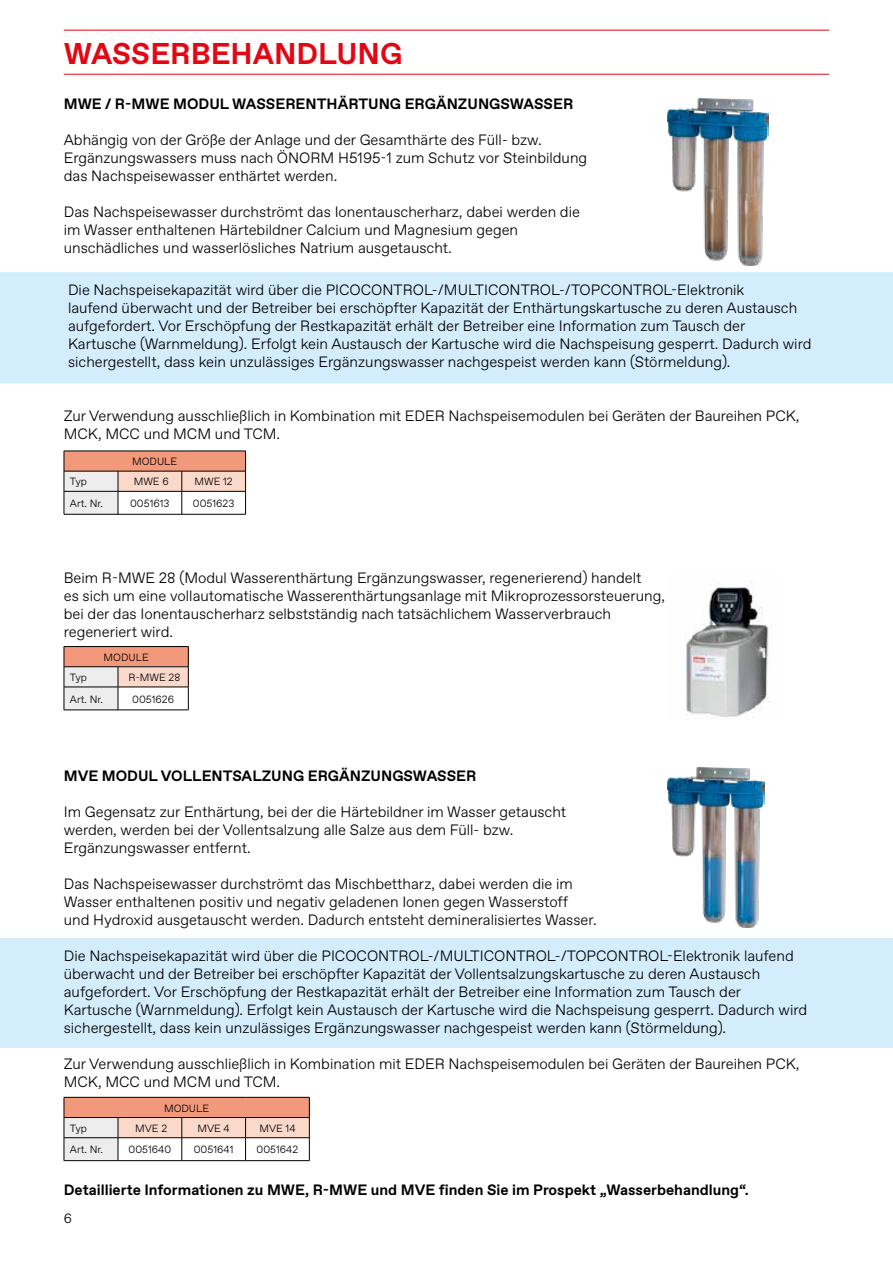
<style>
.page{position:relative;width:893px;height:1263px;background:#fff}
.page>*{position:absolute;margin:0;border:0;box-sizing:border-box;transform-origin:0 0}
.t1{font:700 30px "ABC Favorit";color:#e30613}
.t2{font:300 15px/18px "ABC Favorit";color:#000}
.t3{font:700 15px "ABC Favorit";color:#000}
.t4{font:300 13.5px "ABC Favorit";color:#000}
.t5{font:300 10.5px "ABC Favorit";color:#000}
</style>
<div class="page">
<hr style="left:64px;top:30px;width:765px;height:1px;background:#e30613">
<hr style="left:64px;top:74px;width:765px;height:1px;background:#e30613">
<img style="left:686px;top:582px;width:84px;height:136px">
<div style="left:0;top:272px;width:893px;height:111px;background:#d4edfc"></div>
<div style="left:0;top:938px;width:893px;height:109px;background:#d4edfc"></div>
<img style="left:668px;top:99px;width:101px;height:167px">
<img style="left:668px;top:767px;width:96px;height:161px">
<hr style="left:64px;top:514px;width:54px;height:1px;background:#000">
<hr style="left:118px;top:514px;width:64px;height:1px;background:#000">
<hr style="left:182px;top:514px;width:64px;height:1px;background:#000">
<svg style="left:64px;top:451px;width:182px;height:63px"></svg>
<svg style="left:64px;top:1097px;width:246px;height:64px"></svg>
<div style="left:64px;top:646px;width:124px;height:21px;background:#f3997b"></div>
<div style="left:118px;top:667px;width:70px;height:20px;background:#fbd9ca"></div>
<hr style="left:64px;top:646px;width:54px;height:1px;background:#000">
<hr style="left:118px;top:646px;width:71px;height:1px;background:#000">
<hr style="left:118px;top:666px;width:71px;height:1px;background:#000">
<hr style="left:118px;top:687px;width:71px;height:1px;background:#000">
<svg style="left:64px;top:647px;width:55px;height:63px"></svg>
<hr style="left:64px;top:710px;width:54px;height:1px;background:#000">
<hr style="left:118px;top:710px;width:71px;height:1px;background:#000">
<svg style="left:188px;top:647px;width:1px;height:63px"></svg>
<h1 class="t1" style="left:64px;top:36px;width:340px">WASSERBEHANDLUNG</h1>
<p class="t3" style="left:64px;top:95px;width:511px">MWE / R-MWE MODUL WASSERENTHÄRTUNG ERGÄNZUNGSWASSER</p>
<p class="t2" style="left:64px;top:131px;width:525px">Abhängig von der Größe der Anlage und der Gesamthärte des Füll- bzw.<br>Ergänzungswassers muss nach ÖNORM H5195-1 zum Schutz vor Steinbildung das Nachspeisewasser enthärtet werden.</p>
<p class="t2" style="left:64px;top:203px;width:518px">Das Nachspeisewasser durchströmt das Ionentauscherharz, dabei werden die im Wasser enthaltenen Härtebildner Calcium und Magnesium gegen unschädliches und wasserlösliches Natrium ausgetauscht.</p>
<p class="t2" style="left:68px;top:281px;width:745px">Die Nachspeisekapazität wird über die PICOCONTROL-/MULTICONTROL-/TOPCONTROL-Elektronik<br>laufend überwacht und der Betreiber bei erschöpfter Kapazität der Enthärtungskartusche zu deren Austausch aufgefordert. Vor Erschöpfung der Restkapazität erhält der Betreiber eine Information zum Tausch der Kartusche (Warnmeldung). Erfolgt kein Austausch der Kartusche wird die Nachspeisung gesperrt. Dadurch wird sichergestellt, dass kein unzulässiges Ergänzungswasser nachgespeist werden kann (Störmeldung).</p>
<p class="t2" style="left:64px;top:407px;width:737px">Zur Verwendung ausschließlich in Kombination mit EDER Nachspeisemodulen bei Geräten der Baureihen PCK,<br>MCK, MCC und MCM und TCM.</p>
<p class="t5" style="left:132px;top:455px;width:47px">MODULE</p>
<p class="t5" style="left:70px;top:476px;width:19px">Typ</p>
<p class="t5" style="left:134px;top:476px;width:37px">MWE 6</p>
<p class="t5" style="left:195px;top:476px;width:40px">MWE 12</p>
<p class="t5" style="left:70px;top:497px;width:35px">Art. Nr.</p>
<p class="t5" style="left:130px;top:497px;width:41px">0051613</p>
<p class="t5" style="left:193px;top:497px;width:43px">0051623</p>
<p class="t2" style="left:64px;top:569px;width:603px">Beim R-MWE 28 (Modul Wasserenthärtung Ergänzungswasser, regenerierend) handelt<br>es sich um eine vollautomatische Wasserenthärtungsanlage mit Mikroprozessorsteuerung, bei der das Ionentauscherharz selbstständig nach tatsächlichem Wasserverbrauch regeneriert wird.</p>
<p class="t5" style="left:104px;top:651px;width:47px">MODULE</p>
<p class="t5" style="left:70px;top:671px;width:19px">Typ</p>
<p class="t5" style="left:129px;top:671px;width:53px">R-MWE 28</p>
<p class="t5" style="left:70px;top:693px;width:35px">Art. Nr.</p>
<p class="t5" style="left:132px;top:693px;width:43px">0051626</p>
<p class="t3" style="left:64px;top:767px;width:414px">MVE MODUL VOLLENTSALZUNG ERGÄNZUNGSWASSER</p>
<p class="t2" style="left:64px;top:803px;width:504px">Im Gegensatz zur Enthärtung, bei der die Härtebildner im Wasser getauscht werden, werden bei der Vollentsalzung alle Salze aus dem Füll- bzw.<br>Ergänzungswasser entfernt.</p>
<p class="t2" style="left:64px;top:875px;width:534px">Das Nachspeisewasser durchströmt das Mischbettharz, dabei werden die im<br>Wasser enthaltenen positiv und negativ geladenen Ionen gegen Wasserstoff und Hydroxid ausgetauscht werden. Dadurch entsteht demineralisiertes Wasser.</p>
<p class="t2" style="left:64px;top:947px;width:745px">Die Nachspeisekapazität wird über die PICOCONTROL-/MULTICONTROL-/TOPCONTROL-Elektronik laufend überwacht und der Betreiber bei erschöpfter Kapazität der Vollentsalzungskartusche zu deren Austausch aufgefordert. Vor Erschöpfung der Restkapazität erhält der Betreiber eine Information zum Tausch der Kartusche (Warnmeldung). Erfolgt kein Austausch der Kartusche wird die Nachspeisung gesperrt. Dadurch wird sichergestellt, dass kein unzulässiges Ergänzungswasser nachgespeist werden kann (Störmeldung).</p>
<p class="t2" style="left:64px;top:1055px;width:737px">Zur Verwendung ausschließlich in Kombination mit EDER Nachspeisemodulen bei Geräten der Baureihen PCK,<br>MCK, MCC und MCM und TCM.</p>
<p class="t5" style="left:164px;top:1102px;width:47px">MODULE</p>
<p class="t5" style="left:70px;top:1122px;width:19px">Typ</p>
<p class="t5" style="left:135px;top:1122px;width:33px">MVE 2</p>
<p class="t5" style="left:197px;top:1122px;width:34px">MVE 4</p>
<p class="t5" style="left:259px;top:1122px;width:38px">MVE 14</p>
<p class="t5" style="left:70px;top:1144px;width:35px">Art. Nr.</p>
<p class="t5" style="left:129px;top:1144px;width:44px">0051640</p>
<p class="t5" style="left:194px;top:1144px;width:41px">0051641</p>
<p class="t5" style="left:257px;top:1144px;width:43px">0051642</p>
<p class="t3" style="left:64px;top:1181px;width:686px">Detaillierte Informationen zu MWE, R-MWE und MVE finden Sie im Prospekt „Wasserbehandlung“.</p>
<p class="t4" style="left:64px;top:1210px;width:10px">6</p>
</div>
